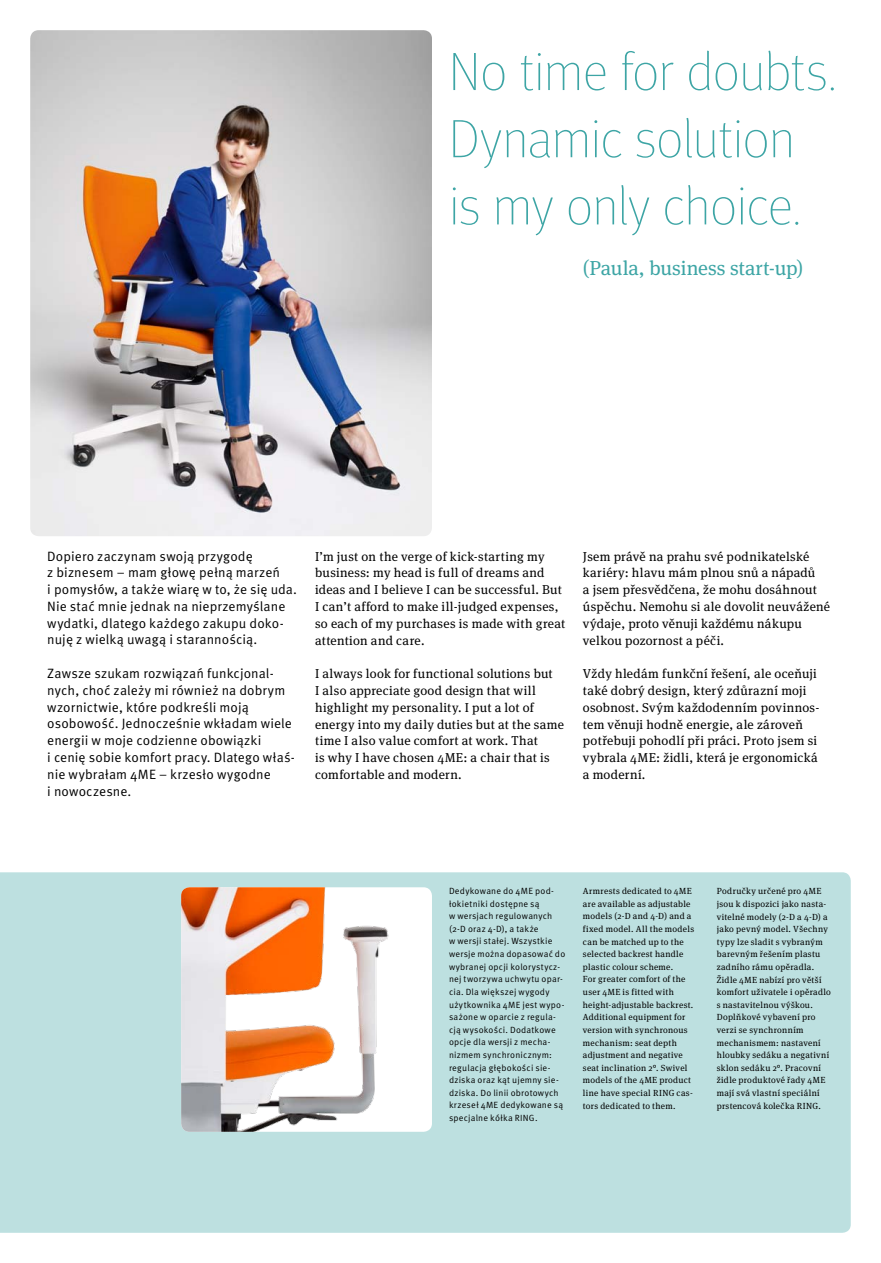
<style>
.page{position:relative;width:881px;height:1263px;background:#fff}
.page>*{position:absolute;margin:0;border:0;box-sizing:border-box;transform-origin:0 0}
.t1{font:100 54px/67.2px "Meta Pro";letter-spacing:-.015em;color:#3da5a5}
.t2{font:20.25px "Meta Serif Pro";letter-spacing:-.005em;color:#3da5a5}
.t3{font:13.5px/16.8px "Meta Pro";letter-spacing:.01em;color:#000}
.t4{font:12.9px/16.8px "Meta Serif Pro";letter-spacing:.02em;color:#000}
.t5{font:9px/12.6px "Meta Pro";letter-spacing:.025em;color:#000}
.t6{font:8.85px/12.6px "Meta Serif Pro";letter-spacing:.035em;color:#000}
</style>
<div class="page">
<div style="left:0;top:872px;width:850px;height:361px;background:#bde0e0"></div>
<img style="left:30px;top:30px;width:402px;height:506px">
<img style="left:181px;top:887px;width:251px;height:245px">
<h1 class="t1" style="left:448px;top:36px;width:389px">No time for doubts.<br>Dynamic solution is my only choice.</h1>
<h2 class="t2" style="left:582px;top:253px;width:222px">(Paula, business start-up)</h2>
<p class="t3" style="left:47px;top:548px;width:251px">Dopiero zaczynam swoją przygodę<br>z biznesem – mam głowę pełną marzeń<br>i pomysłów, a także wiarę w to, że się uda.<br>Nie stać mnie jednak na nieprzemyślane wydatki, dlatego każdego zakupu doko&shy;nuję z wielką uwagą i starannością.</p>
<p class="t3" style="left:47px;top:665px;width:249px">Zawsze szukam rozwiązań funkcjonal&shy;nych, choć zależy mi również na dobrym wzornictwie, które podkreśli moją osobowość. Jednocześnie wkładam wiele energii w moje codzienne obowiązki<br>i cenię sobie komfort pracy. Dlatego właś&shy;nie wybrałam 4ME – krzesło wygodne<br>i nowoczesne.</p>
<p class="t4" style="left:315px;top:547px;width:251px">I’m just on the verge of kick-starting my business: my head is full of dreams and ideas and I believe I can be successful. But I can’t afford to make ill-judged expenses, so each of my purchases is made with great attention and care.</p>
<p class="t4" style="left:315px;top:664px;width:250px">I always look for functional solutions but<br>I also appreciate good design that will highlight my personality. I put a lot of energy into my daily duties but at the same time I also value comfort at work. That<br>is why I have chosen 4ME: a chair that is comfortable and modern.</p>
<p class="t4" style="left:582px;top:547px;width:248px">Jsem právě na prahu své podnikatelské kariéry: hlavu mám plnou snů a nápadů<br>a jsem přesvědčena, že mohu dosáhnout úspěchu. Nemohu si ale dovolit neuvážené výdaje, proto věnuji každému nákupu velkou pozornost a péči.</p>
<p class="t4" style="left:582px;top:664px;width:238px">Vždy hledám funkční řešení, ale oceňuji také dobrý design, který zdůrazní moji osobnost. Svým každodenním povinnos&shy;tem věnuji hodně energie, ale zároveň potřebuji pohodlí při práci. Proto jsem si vybrala 4ME: židli, která je ergonomická a moderní.</p>
<p class="t5" style="left:449px;top:885px;width:118px">Dedykowane do 4ME pod&shy;łokietniki dostępne są<br>w wersjach regulowanych (2-D oraz 4-D), a także<br>w wersji stałej. Wszystkie wersje można dopasować do wybranej opcji kolorystycz&shy;nej tworzywa uchwytu opar&shy;cia. Dla większej wygody użytkownika 4ME jest wypo&shy;sażone w oparcie z regula&shy;cją wysokości. Dodatkowe opcje dla wersji z mecha&shy;nizmem synchronicznym: regulacja głębokości sie&shy;dziska oraz kąt ujemny sie&shy;dziska. Do linii obrotowych krzeseł 4ME dedykowane są specjalne kółka RING.</p>
<p class="t6" style="left:582px;top:884px;width:113px">Armrests dedicated to 4ME are available as adjustable models (2-D and 4-D) and a fixed model. All the models can be matched up to the selected backrest handle plastic colour scheme.<br>For greater comfort of the user 4ME is fitted with height-adjustable backrest.<br>Additional equipment for version with synchronous mechanism: seat depth adjustment and negative seat inclination 2°. Swivel models of the 4ME product line have special RING cas&shy;tors dedicated to them.</p>
<p class="t6" style="left:716px;top:884px;width:116px">Područky určené pro 4ME jsou k dispozici jako nasta&shy;vitelné modely (2-D a 4-D) a jako pevný model. Všechny typy lze sladit s vybraným barevným řešením plastu zadního rámu opěradla.<br>Židle 4ME nabízí pro větší komfort uživatele i opěradlo s nastavitelnou výškou.<br>Doplňkové vybavení pro verzi se synchronním mechanismem: nastavení hloubky sedáku a negativní sklon sedáku 2°. Pracovní židle produktové řady 4ME mají svá vlastní speciální prstencová kolečka RING.</p>
</div>
